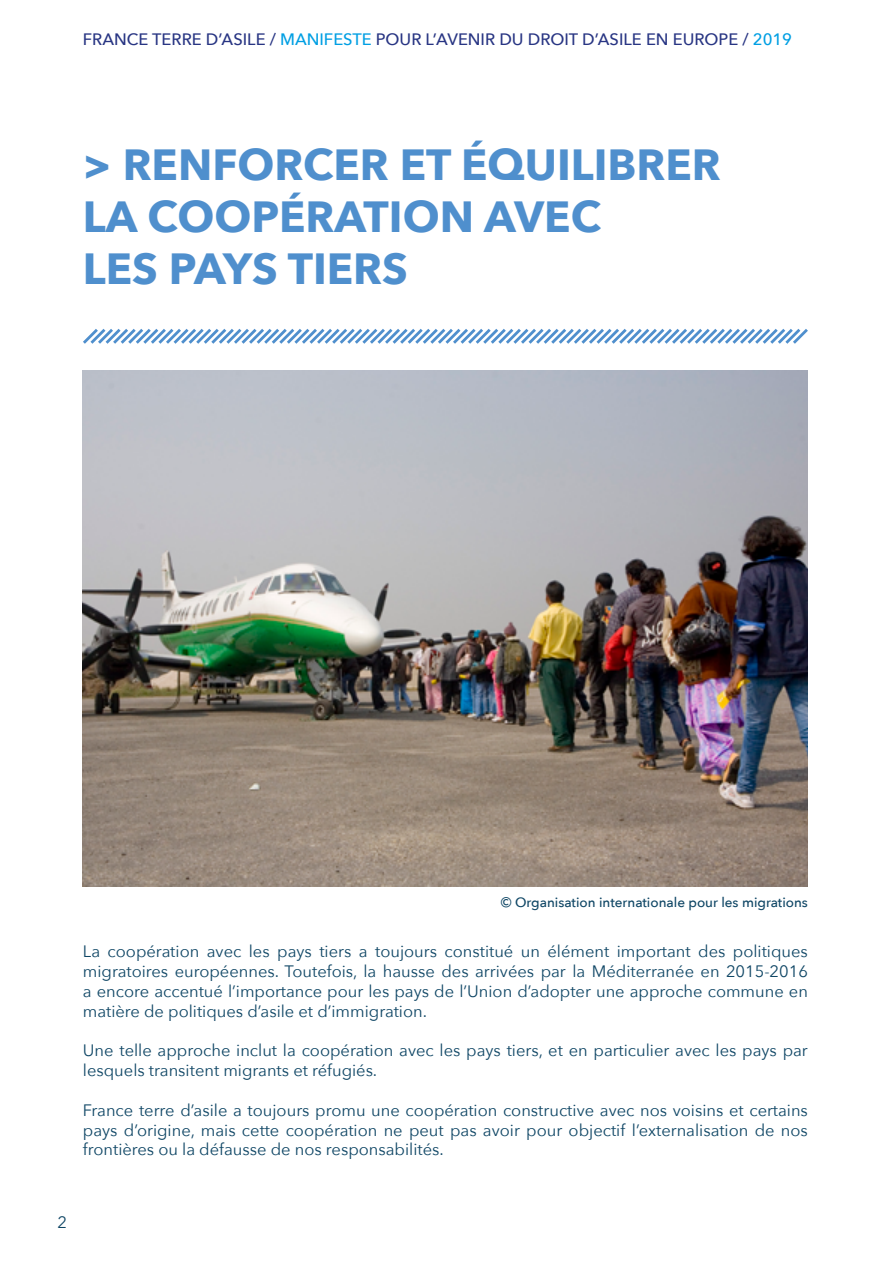
<style>
.page{position:relative;width:893px;height:1263px;background:#fff}
.page>*{position:absolute;margin:0;border:0;box-sizing:border-box;transform-origin:0 0}
.t1{font:700 43.5px/52.2px "Avenir Next";color:#4f8fcd}
.t2{font:16.5px/19.8px "Avenir Next";color:#0f4665;text-align:justify}
.t3{font:500 16.5px "Avenir Next";color:#283583}
.t4{font:500 13.5px "Avenir Next";color:#0f4665}
.s1{color:#009fe3}
</style>
<div class="page">
<img style="left:83px;top:371px;width:725px;height:516px">
<svg style="left:83px;top:329px;width:725px;height:15px"></svg>
<p class="t3" style="left:83px;top:25px;width:711px">FRANCE TERRE D’ASILE / <span class="s1">MANIFESTE</span> POUR L’AVENIR DU DROIT D’ASILE EN EUROPE / <span class="s1">2019</span></p>
<h1 class="t1" style="left:83px;top:138px;width:639px">&gt; RENFORCER ET ÉQUILIBRER<br>LA COOPÉRATION AVEC<br>LES PAYS TIERS</h1>
<p class="t4" style="left:501px;top:890px;width:308px">© Organisation internationale pour les migrations</p>
<p class="t2" style="left:83px;top:941px;width:726px">La coopération avec les pays tiers a toujours constitué un élément important des politiques migratoires européennes. Toutefois, la hausse des arrivées par la Méditerranée en 2015-2016 a encore accentué l’importance pour les pays de l’Union d’adopter une approche commune en matière de politiques d’asile et d’immigration.</p>
<p class="t2" style="left:83px;top:1040px;width:726px">Une telle approche inclut la coopération avec les pays tiers, et en particulier avec les pays par lesquels transitent migrants et réfugiés.</p>
<p class="t2" style="left:83px;top:1099px;width:726px">France terre d’asile a toujours promu une coopération constructive avec nos voisins et certains pays d’origine, mais cette coopération ne peut pas avoir pour objectif l’externalisation de nos frontières ou la défausse de nos responsabilités.</p>
<p class="t2" style="left:57px;top:1212px;width:11px">2</p>
</div>
